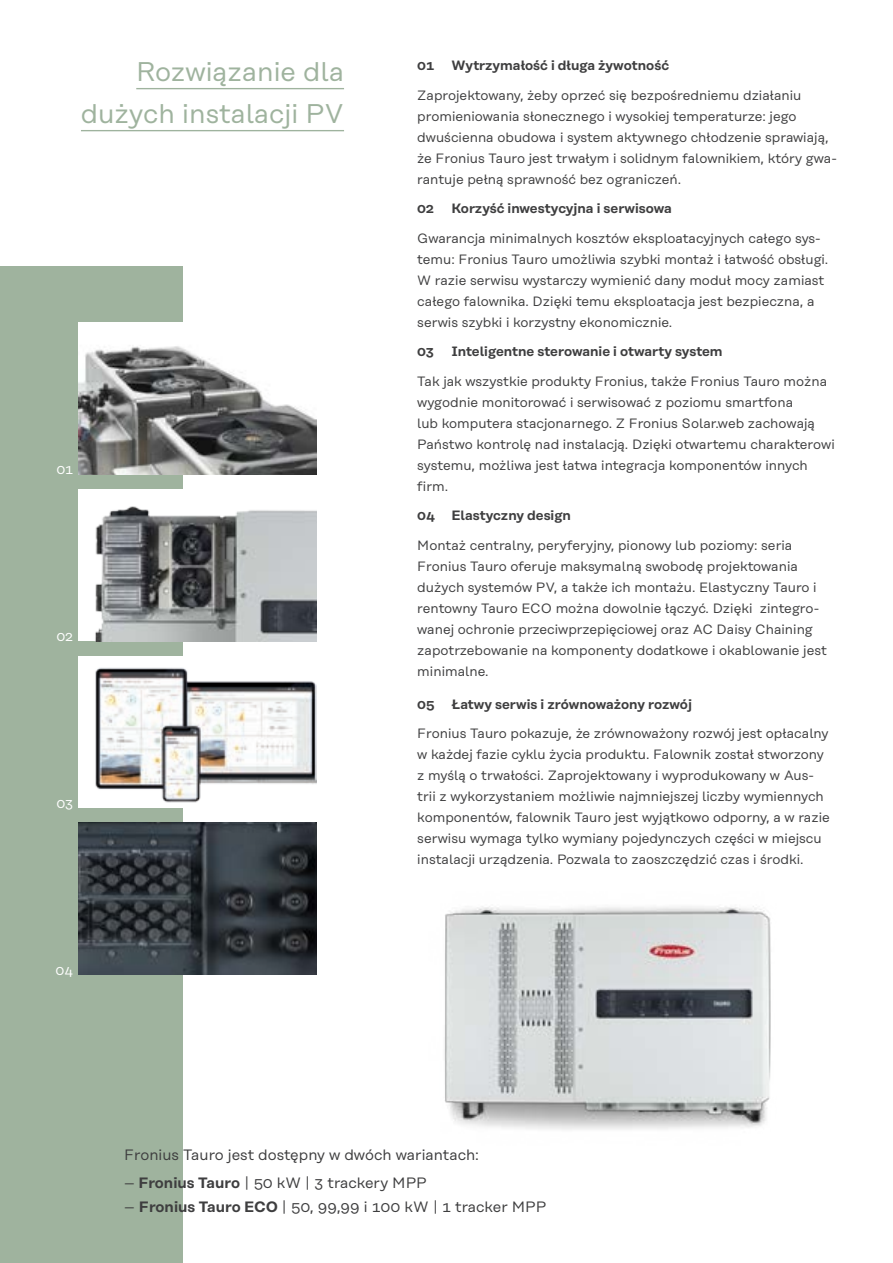
<style>
.page{position:relative;width:893px;height:1263px;background:#fff}
.page>*{position:absolute;margin:0;border:0;box-sizing:border-box;transform-origin:0 0}
.t1{font:27px/42px "Rational Text";color:#9fb39e;text-align:right}
.t2{font:15px "Rational Text";color:#3e3e3f}
.t3{font:13.5px/21px "Rational Text";color:#3e3e3f}
.t4{font:600 13.5px "Rational Text";color:#3e3e3f}
.t5{font:13.5px "Rational Text";color:#fff}
.s1{font-weight:600}
</style>
<div class="page">
<div style="left:0;top:267px;width:183px;height:996px;background:#9fb39e"></div>
<img style="left:444px;top:906px;width:327px;height:224px">
<img style="left:78px;top:489px;width:238px;height:152px">
<img style="left:78px;top:323px;width:238px;height:151px">
<img style="left:78px;top:656px;width:238px;height:152px">
<img style="left:78px;top:823px;width:238px;height:152px">
<hr style="left:136px;top:88px;width:208px;height:1px;background:#9fb39e">
<hr style="left:81px;top:130px;width:263px;height:1px;background:#9fb39e">
<p class="t5" style="left:56px;top:462px;width:18px">01</p>
<p class="t5" style="left:56px;top:629px;width:18px">02</p>
<p class="t5" style="left:57px;top:795px;width:18px">03</p>
<h1 class="t1" style="left:81px;top:51px;width:265px">Rozwiązanie dla dużych instalacji PV</h1>
<p class="t4" style="left:417px;top:58px;width:18px">01</p>
<p class="t4" style="left:451px;top:58px;width:219px">Wytrzymałość i długa żywotność</p>
<p class="t3" style="left:417px;top:85px;width:421px">Zaprojektowany, żeby oprzeć się bezpośredniemu działaniu promieniowania słonecznego i wysokiej temperaturze: jego dwuścienna obudowa i system aktywnego chłodzenie sprawiają, że Fronius Tauro jest trwałym i solidnym falownikiem, który gwa&shy;rantuje pełną sprawność bez ograniczeń.</p>
<p class="t4" style="left:417px;top:201px;width:18px">02</p>
<p class="t4" style="left:451px;top:201px;width:222px">Korzyść inwestycyjna i serwisowa</p>
<p class="t3" style="left:417px;top:228px;width:413px">Gwarancja minimalnych kosztów eksploatacyjnych całego sys&shy;temu: Fronius Tauro umożliwia szybki montaż i łatwość obsługi.<br>W razie serwisu wystarczy wymienić dany moduł mocy zamiast całego falownika. Dzięki temu eksploatacja jest bezpieczna, a serwis szybki i korzystny ekonomicznie.</p>
<p class="t4" style="left:417px;top:344px;width:18px">03</p>
<p class="t4" style="left:451px;top:344px;width:273px">Inteligentne sterowanie i otwarty system</p>
<p class="t3" style="left:417px;top:371px;width:419px">Tak jak wszystkie produkty Fronius, także Fronius Tauro można wygodnie monitorować i serwisować z poziomu smartfona<br>lub komputera stacjonarnego. Z Fronius Solar.web zachowają Państwo kontrolę nad instalacją. Dzięki otwartemu charakterowi systemu, możliwa jest łatwa integracja komponentów innych firm.</p>
<p class="t4" style="left:417px;top:508px;width:155px">04 Elastyczny design</p>
<p class="t3" style="left:417px;top:535px;width:411px">Montaż centralny, peryferyjny, pionowy lub poziomy: seria Fronius Tauro oferuje maksymalną swobodę projektowania dużych systemów PV, a także ich montażu. Elastyczny Tauro i rentowny Tauro ECO można dowolnie łączyć. Dzięki zintegro&shy;wanej ochronie przeciwprzepięciowej oraz AC Daisy Chaining zapotrzebowanie na komponenty dodatkowe i okablowanie jest minimalne.</p>
<p class="t4" style="left:417px;top:696px;width:276px">05 Łatwy serwis i zrównoważony rozwój</p>
<p class="t3" style="left:417px;top:723px;width:414px">Fronius Tauro pokazuje, że zrównoważony rozwój jest opłacalny w każdej fazie cyklu życia produktu. Falownik został stworzony z myślą o trwałości. Zaprojektowany i wyprodukowany w Aus&shy;trii z wykorzystaniem możliwie najmniejszej liczby wymiennych komponentów, falownik Tauro jest wyjątkowo odporny, a w razie serwisu wymaga tylko wymiany pojedynczych części w miejscu instalacji urządzenia. Pozwala to zaoszczędzić czas i środki.</p>
<p class="t5" style="left:55px;top:962px;width:19px">04</p>
<p class="t2" style="left:124px;top:1146px;width:356px">Fronius Tauro jest dostępny w dwóch wariantach:</p>
<p class="t2" style="left:124px;top:1174px;width:304px">– <span class="s1">Fronius Tauro</span> | 50 kW | 3 trackery MPP</p>
<p class="t2" style="left:124px;top:1198px;width:424px">– <span class="s1">Fronius Tauro ECO</span> | 50, 99,99 i 100 kW | 1 tracker MPP</p>
</div>
